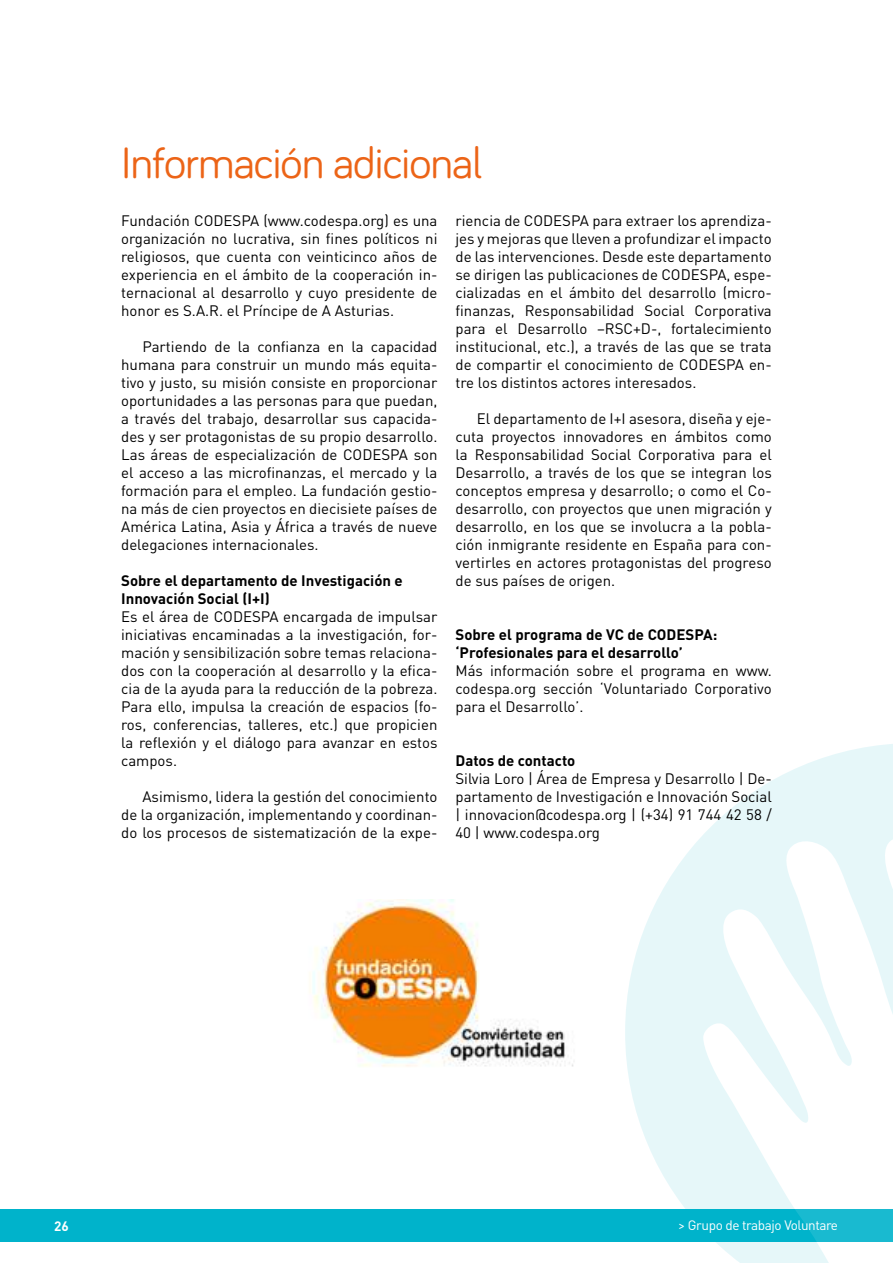
<style>
.page{position:relative;width:893px;height:1263px;background:#fff}
.page>*{position:absolute;margin:0;border:0;box-sizing:border-box;transform-origin:0 0}
.t1{font:45px "Bariol";letter-spacing:-.02em;color:#ec6417}
.t2{font:15px/18px "DIN";color:#000;text-align:justify}
.t3{font:700 15px/18px "DIN";color:#000}
.t4{font:13.5px "DIN";letter-spacing:-.03em;color:#fff}
.t5{font:700 13.5px "DIN";color:#fff}
</style>
<div class="page">
<div style="left:0;top:1209px;width:893px;height:33px;background:#00b3cb"></div>
<svg style="left:625px;top:744px;width:268px;height:465px;fill:#e6f7f9"></svg>
<svg style="left:703px;top:833px;width:190px;height:430px"></svg>
<img style="left:313px;top:899px;width:260px;height:168px">
<h1 class="t1" style="left:121px;top:132px;width:362px">Información adicional</h1>
<p class="t2" style="left:121px;top:212px;width:318px">Fundación CODESPA (www.codespa.org) es una organización no lucrativa, sin fines políticos ni religiosos, que cuenta con veinticinco años de experiencia en el ámbito de la cooperación in&shy;ternacional al desarrollo y cuyo presidente de honor es S.A.R. el Príncipe de A Asturias.</p>
<p class="t2" style="left:121px;top:338px;width:318px;text-indent:21px">Partiendo de la confianza en la capacidad humana para construir un mundo más equita&shy;tivo y justo, su misión consiste en proporcionar oportunidades a las personas para que puedan, a través del trabajo, desarrollar sus capacida&shy;des y ser protagonistas de su propio desarrollo.<br>Las áreas de especialización de CODESPA son el acceso a las microfinanzas, el mercado y la formación para el empleo. La fundación gestio&shy;na más de cien proyectos en diecisiete países de América Latina, Asia y África a través de nueve delegaciones internacionales.</p>
<p class="t3" style="left:121px;top:571px;width:283px">Sobre el departamento de Investigación e<br>Innovación Social (I+I)</p>
<p class="t2" style="left:121px;top:608px;width:318px">Es el área de CODESPA encargada de impulsar iniciativas encaminadas a la investigación, for&shy;mación y sensibilización sobre temas relaciona&shy;dos con la cooperación al desarrollo y la efica&shy;cia de la ayuda para la reducción de la pobreza.<br>Para ello, impulsa la creación de espacios (fo&shy;ros, conferencias, talleres, etc.) que propicien la reflexión y el diálogo para avanzar en estos campos.</p>
<p class="t2" style="left:121px;top:788px;width:318px;text-indent:21px">Asimismo, lidera la gestión del conocimiento de la organización, implementando y coordinan&shy;do los procesos de sistematización de la expe-</p>
<p class="t2" style="left:455px;top:212px;width:318px">riencia de CODESPA para extraer los aprendiza&shy;jes y mejoras que lleven a profundizar el impacto de las intervenciones. Desde este departamento se dirigen las publicaciones de CODESPA, espe&shy;cializadas en el ámbito del desarrollo (micro&shy;finanzas, Responsabilidad Social Corporativa para el Desarrollo –RSC+D-, fortalecimiento institucional, etc.), a través de las que se trata de compartir el conocimiento de CODESPA en&shy;tre los distintos actores interesados.</p>
<p class="t2" style="left:455px;top:410px;width:318px;text-indent:21px">El departamento de I+I asesora, diseña y eje&shy;cuta proyectos innovadores en ámbitos como la Responsabilidad Social Corporativa para el Desarrollo, a través de los que se integran los conceptos empresa y desarrollo; o como el Co&shy;desarrollo, con proyectos que unen migración y desarrollo, en los que se involucra a la pobla&shy;ción inmigrante residente en España para con&shy;vertirles en actores protagonistas del progreso de sus países de origen.</p>
<p class="t3" style="left:455px;top:625px;width:263px">Sobre el programa de VC de CODESPA: ‘Profesionales para el desarrollo’</p>
<p class="t2" style="left:455px;top:662px;width:318px">Más información sobre el programa en www. codespa.org sección ‘Voluntariado Corporativo para el Desarrollo’.</p>
<p class="t3" style="left:455px;top:751px;width:121px">Datos de contacto</p>
<p class="t2" style="left:455px;top:770px;width:318px">Silvia Loro | Área de Empresa y Desarrollo | De&shy;partamento de Investigación e Innovación Social | innovacion@codespa.org | (+34) 91 744 42 58 / 40 | www.codespa.org</p>
<p class="t5" style="left:54px;top:1217px;width:16px">26</p>
<p class="t4" style="left:678px;top:1217px;width:161px">&gt; Grupo de trabajo Voluntare</p>
</div>
